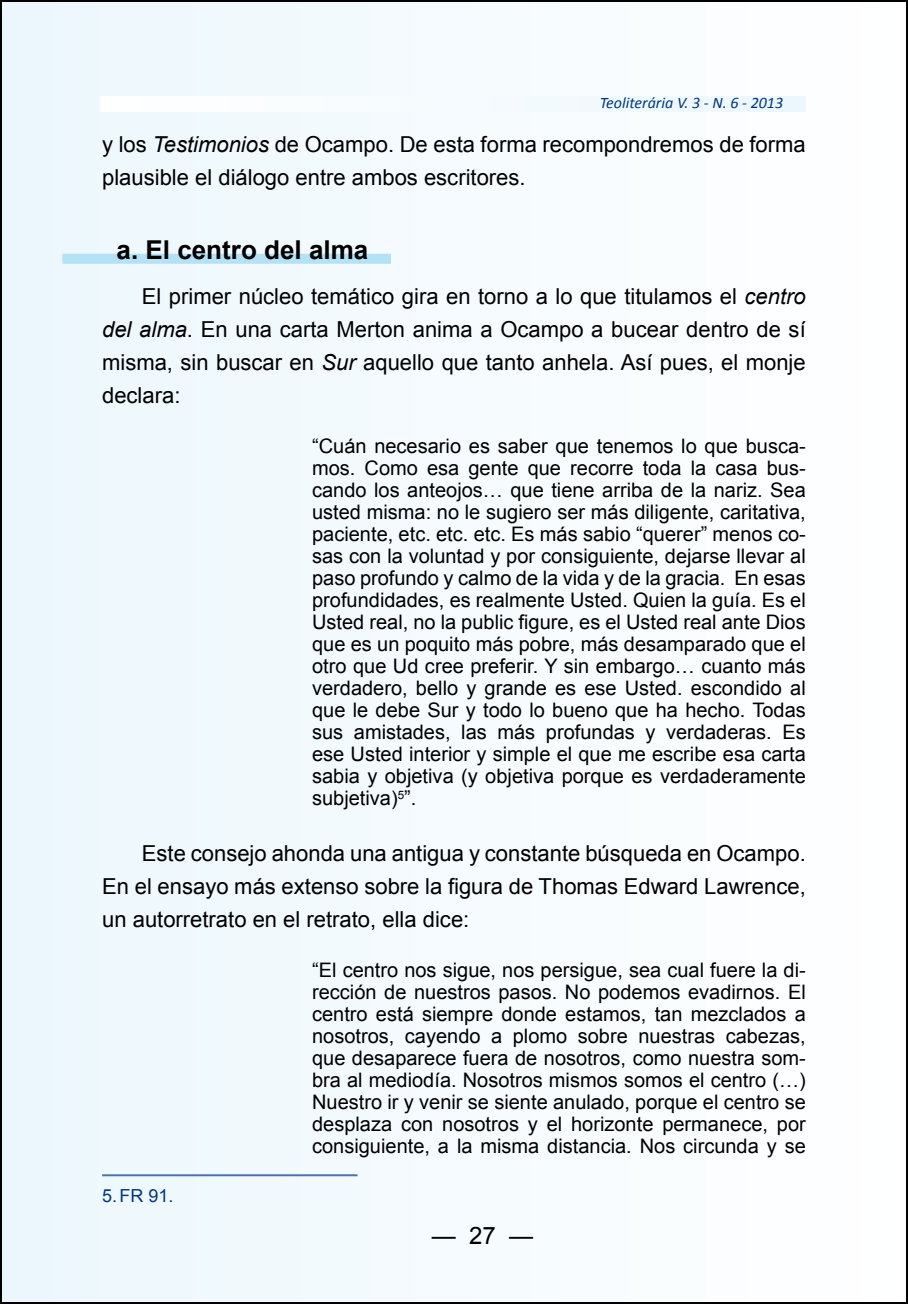
<style>
.page{position:relative;width:908px;height:1304px;background:#fff}
.page>*{position:absolute;margin:0;border:0;box-sizing:border-box;transform-origin:0 0}
.t1{font:700 26px "Arial";color:#000}
.t2{font:24px "Arial";color:#000}
.t3{font:22px/33px "Arial";color:#000;text-align:justify}
.t4{font:20px/22px "Arial";color:#000;text-align:justify}
.t5{font:18px "Arial";color:#003882}
.t6{font:italic 16px "Calibri";color:#003882}
.s1{font-style:italic}
</style>
<div class="page">
<div style="left:1px;top:1px;width:905px;height:1302px;background:#f5fbfe"></div>
<div style="left:62px;top:254px;width:329px;height:10px;background:#b3e2f6"></div>
<hr style="left:102px;top:1174px;width:255px;height:2px;background:#4d74a8">
<p class="t6" style="left:599px;top:93px;width:185px">Teoliterária V. 3 - N. 6 - 2013</p>
<p class="t3" style="left:102px;top:128px;width:704px">y los <span class="s1">Testimonios</span> de Ocampo. De esta forma recompondremos de forma plausible el diálogo entre ambos escritores.</p>
<h1 class="t1" style="left:117px;top:233px;width:253px">a. El centro del alma</h1>
<p class="t3" style="left:102px;top:280px;width:704px;text-indent:40px">El primer núcleo temático gira en torno a lo que titulamos el <span class="s1">centro del alma</span>. En una carta Merton anima a Ocampo a bucear dentro de sí misma, sin buscar en <span class="s1">Sur</span> aquello que tanto anhela. Así pues, el monje declara:</p>
<p class="t4" style="left:312px;top:435px;width:495px">“Cuán necesario es saber que tenemos lo que busca&shy;mos. Como esa gente que recorre toda la casa bus&shy;cando los anteojos… que tiene arriba de la nariz. Sea usted misma: no le sugiero ser más diligente, caritativa, paciente, etc. etc. etc. Es más sabio “querer” menos co&shy;sas con la voluntad y por consiguiente, dejarse llevar al paso profundo y calmo de la vida y de la gracia. En esas profundidades, es realmente Usted. Quien la guía. Es el Usted real, no la public figure, es el Usted real ante Dios que es un poquito más pobre, más desamparado que el otro que Ud cree preferir. Y sin embargo… cuanto más verdadero, bello y grande es ese Usted. escondido al que le debe Sur y todo lo bueno que ha hecho. Todas sus amistades, las más profundas y verdaderas. Es ese Usted interior y simple el que me escribe esa carta sabia y objetiva (y objetiva porque es verdaderamente subjetiva)<sup>5</sup>”.</p>
<p class="t3" style="left:102px;top:837px;width:704px;text-indent:40px">Este consejo ahonda una antigua y constante búsqueda en Ocampo.<br>En el ensayo más extenso sobre la figura de Thomas Edward Lawrence, un autorretrato en el retrato, ella dice:</p>
<p class="t4" style="left:312px;top:959px;width:495px">“El centro nos sigue, nos persigue, sea cual fuere la di&shy;rección de nuestros pasos. No podemos evadirnos. El centro está siempre donde estamos, tan mezclados a nosotros, cayendo a plomo sobre nuestras cabezas, que desaparece fuera de nosotros, como nuestra som&shy;bra al mediodía. Nosotros mismos somos el centro (…)<br>Nuestro ir y venir se siente anulado, porque el centro se desplaza con nosotros y el horizonte permanece, por consiguiente, a la misma distancia. Nos circunda y se</p>
<p class="t5" style="left:102px;top:1184px;width:73px">5.FR 91.</p>
<p class="t2" style="left:431px;top:1219px;width:103px">— 27 —</p>
</div>
